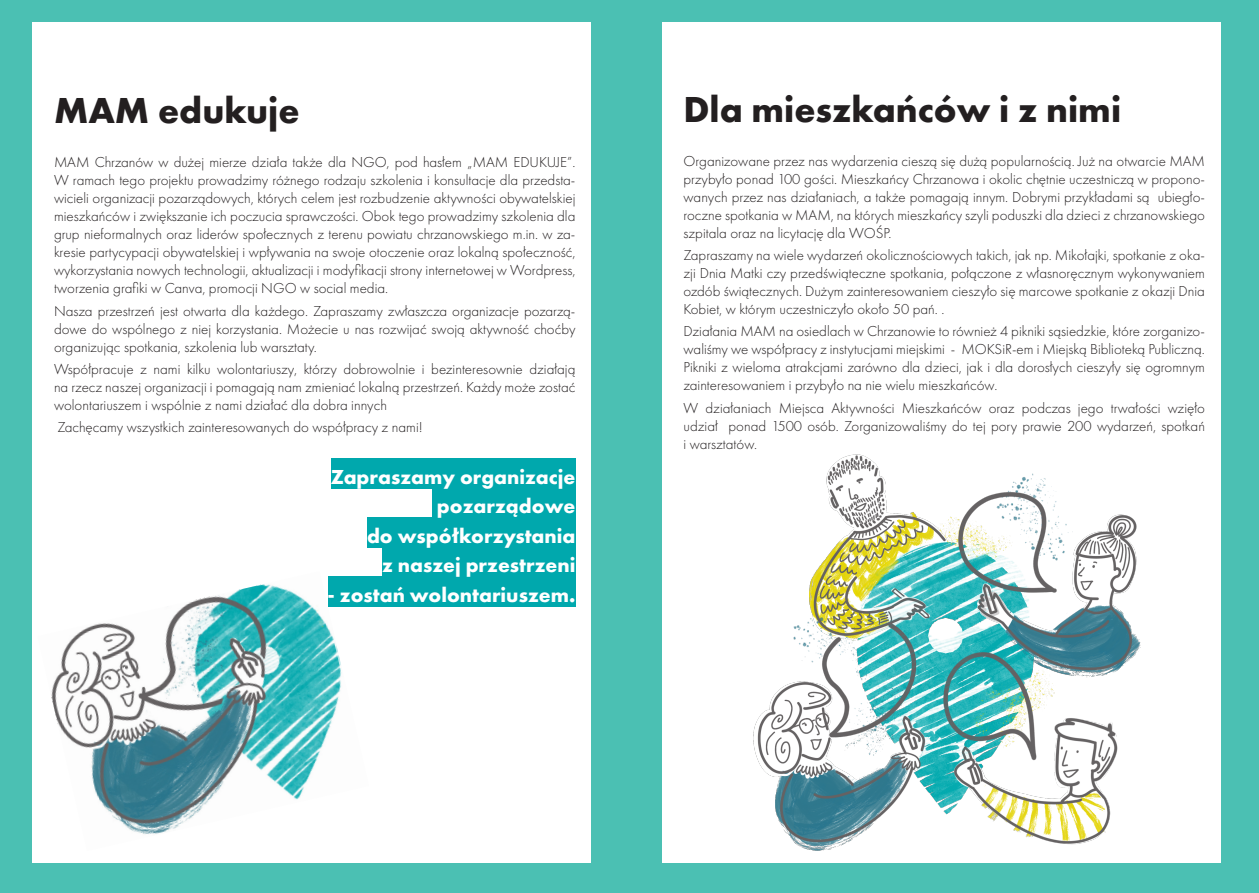
<style>
.page{position:relative;width:1259px;height:893px;background:#fff}
.page>*{position:absolute;margin:0;border:0;box-sizing:border-box;transform-origin:0 0}
.Styl_akapitowy_1{font:700 37.5px "Futura PT";color:#231f20}
.podt{font:700 21px "Futura PT";color:#fff}
.tc{font:300 15px/18px "Futura PT";color:#231f20;text-align:justify}
</style>
<div class="page">
<div style="left:0;top:0;width:629px;height:893px;background:#4bc0b3"></div>
<div style="left:629px;top:0;width:630px;height:893px;background:#4bc0b3"></div>
<div style="left:33px;top:23px;width:558px;height:840px;background:#fff"></div>
<div style="left:662px;top:23px;width:558px;height:840px;background:#fff"></div>
<div style="left:331px;top:459px;width:244px;height:30px;background:#00a8ad"></div>
<div style="left:432px;top:488px;width:143px;height:30px;background:#00a8ad"></div>
<div style="left:367px;top:518px;width:208px;height:30px;background:#00a8ad"></div>
<div style="left:382px;top:547px;width:193px;height:30px;background:#00a8ad"></div>
<div style="left:327px;top:576px;width:248px;height:31px;background:#00a8ad"></div>
<img style="left:753px;top:454px;width:388px;height:397px">
<img style="left:51px;top:576px;width:291px;height:258px">
<p class="Styl_akapitowy_1" style="left:54px;top:86px;width:247px">MAM edukuje</p>
<p class="tc" style="left:54px;top:153px;width:523px">MAM Chrzanów w dużej mierze działa także dla NGO, pod hasłem „MAM EDUKUJE”.<br>W ramach tego projektu prowadzimy różnego rodzaju szkolenia i konsultacje dla przedsta&shy;wicieli organizacji pozarządowych, których celem jest rozbudzenie aktywności obywatelskiej mieszkańców i zwiększanie ich poczucia sprawczości. Obok tego prowadzimy szkolenia dla grup nieformalnych oraz liderów społecznych z terenu powiatu chrzanowskiego m.in. w za&shy;kresie partycypacji obywatelskiej i wpływania na swoje otoczenie oraz lokalną społeczność, wykorzystania nowych technologii, aktualizacji i modyfikacji strony internetowej w Wordpress, tworzenia grafiki w Canva, promocji NGO w social media.</p>
<p class="tc" style="left:54px;top:302px;width:523px">Nasza przestrzeń jest otwarta dla każdego. Zapraszamy zwłaszcza organizacje pozarzą&shy;dowe do wspólnego z niej korzystania. Możecie u nas rozwijać swoją aktywność choćby organizując spotkania, szkolenia lub warsztaty.</p>
<p class="tc" style="left:54px;top:360px;width:523px">Współpracuje z nami kilku wolontariuszy, którzy dobrowolnie i bezinteresownie działają na rzecz naszej organizacji i pomagają nam zmieniać lokalną przestrzeń. Każdy może zostać wolontariuszem i wspólnie z nami działać dla dobra innych</p>
<p class="tc" style="left:57px;top:418px;width:367px">Zachęcamy wszystkich zainteresowanych do współpracy z nami!</p>
<p class="podt" style="left:331px;top:463px;width:246px">Zapraszamy organizacje</p>
<p class="podt" style="left:437px;top:493px;width:140px">pozarządowe</p>
<p class="podt" style="left:367px;top:522px;width:210px">do współkorzystania</p>
<p class="podt" style="left:382px;top:552px;width:195px">z naszej przestrzeni</p>
<p class="podt" style="left:327px;top:581px;width:249px">- zostań wolontariuszem.</p>
<p class="Styl_akapitowy_1" style="left:683px;top:85px;width:439px">Dla mieszkańców i z nimi</p>
<p class="tc" style="left:683px;top:152px;width:523px">Organizowane przez nas wydarzenia cieszą się dużą popularnością. Już na otwarcie MAM przybyło ponad 100 gości. Mieszkańcy Chrzanowa i okolic chętnie uczestniczą w propono&shy;wanych przez nas działaniach, a także pomagają innym. Dobrymi przykładami są ubiegło&shy;roczne spotkania w MAM, na których mieszkańcy szyli poduszki dla dzieci z chrzanowskiego szpitala oraz na licytację dla WOŚP.</p>
<p class="tc" style="left:683px;top:246px;width:523px">Zapraszamy na wiele wydarzeń okolicznościowych takich, jak np. Mikołajki, spotkanie z oka&shy;zji Dnia Matki czy przedświąteczne spotkania, połączone z własnoręcznym wykonywaniem ozdób świątecznych. Dużym zainteresowaniem cieszyło się marcowe spotkanie z okazji Dnia Kobiet, w którym uczestniczyło około 50 pań. .</p>
<p class="tc" style="left:683px;top:322px;width:523px">Działania MAM na osiedlach w Chrzanowie to również 4 pikniki sąsiedzkie, które zorganizo&shy;waliśmy we współpracy z instytucjami miejskimi - MOKSiR-em i Miejską Biblioteką Publiczną.<br>Pikniki z wieloma atrakcjami zarówno dla dzieci, jak i dla dorosłych cieszyły się ogromnym zainteresowaniem i przybyło na nie wielu mieszkańców.</p>
<p class="tc" style="left:683px;top:399px;width:523px">W działaniach Miejsca Aktywności Mieszkańców oraz podczas jego trwałości wzięło udział ponad 1500 osób. Zorganizowaliśmy do tej pory prawie 200 wydarzeń, spotkań i warsztatów.</p>
</div>
